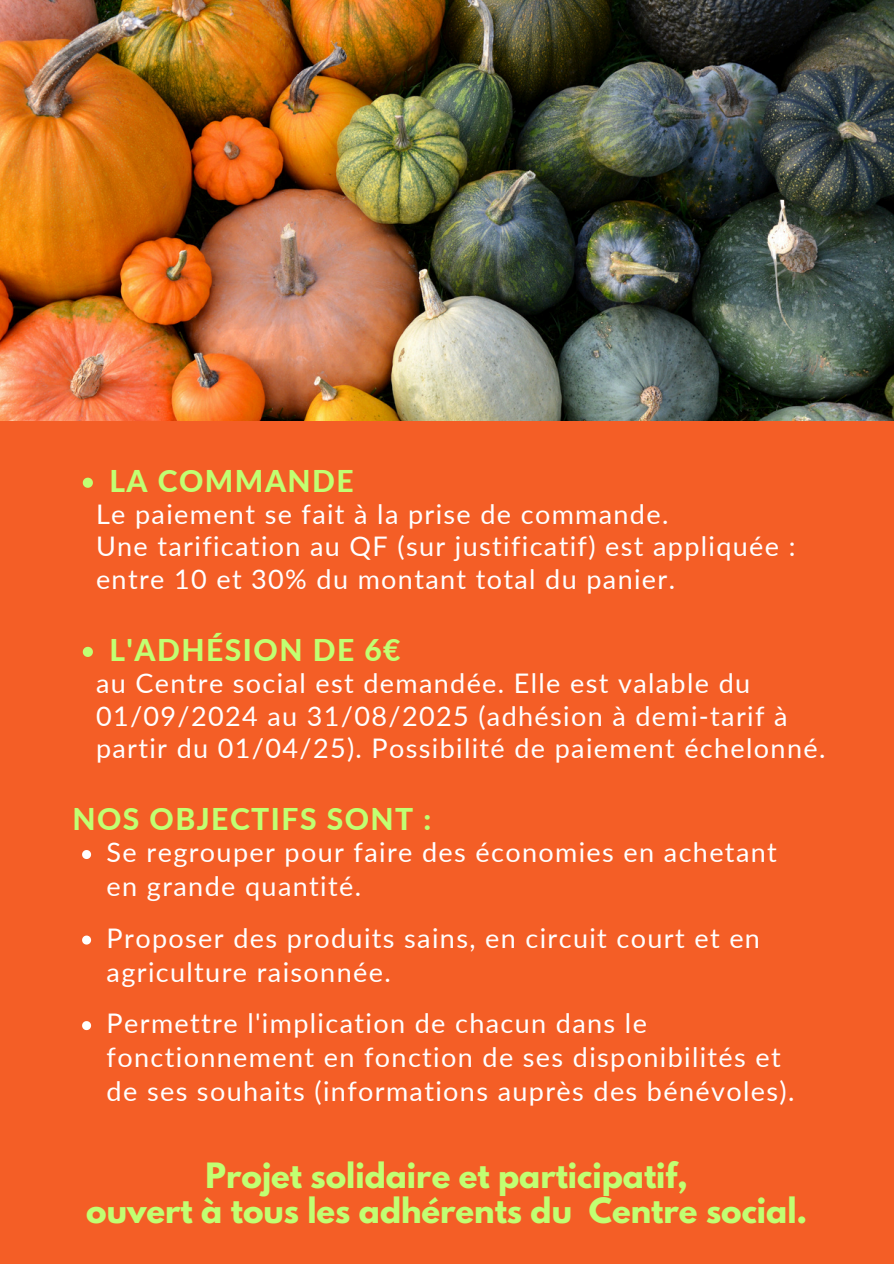
<style>
.page{position:relative;width:894px;height:1264px;background:#fff}
.page>*{position:absolute;margin:0;border:0;box-sizing:border-box;transform-origin:0 0}
.t1{font:700 30.9px/34.8px "League Spartan";color:#c1ff72;text-align:center}
.t2{font:800 30px "Lato";letter-spacing:.05em;color:#c1ff72}
.t3{font:27px/33.8px "Lato";letter-spacing:.05em;color:#fff}
</style>
<div class="page">
<div style="left:0;top:0;width:893px;height:1263px;background:#f45e26"></div>
<img style="left:0;top:0;width:893px;height:421px">
<svg style="left:83px;top:477px;width:10px;height:11px"></svg>
<svg style="left:83px;top:647px;width:10px;height:10px"></svg>
<svg style="left:82px;top:850px;width:9px;height:9px"></svg>
<svg style="left:82px;top:935px;width:9px;height:9px"></svg>
<svg style="left:82px;top:1021px;width:9px;height:9px"></svg>
<p class="t2" style="left:109px;top:462px;width:246px">LA COMMANDE</p>
<p class="t3" style="left:96px;top:496px;width:573px">Le paiement se fait à la prise de commande.</p>
<p class="t3" style="left:96px;top:529px;width:700px;line-height:32.7px">Une tarification au QF (sur justificatif) est appliquée : entre 10 et 30% du montant total du panier.</p>
<p class="t2" style="left:109px;top:632px;width:293px">L'ADHÉSION DE 6€</p>
<p class="t3" style="left:96px;top:666px;width:730px;line-height:32.7px">au Centre social est demandée. Elle est valable du<br>01/09/2024 au 31/08/2025 (adhésion à demi-tarif à partir du 01/04/25). Possibilité de paiement échelonné.</p>
<p class="t2" style="left:72px;top:800px;width:360px">NOS OBJECTIFS SONT :</p>
<p class="t3" style="left:107px;top:835px;width:671px">Se regrouper pour faire des économies en achetant en grande quantité.</p>
<p class="t3" style="left:107px;top:920px;width:654px">Proposer des produits sains, en circuit court et en agriculture raisonnée.</p>
<p class="t3" style="left:107px;top:1006px;width:689px">Permettre l'implication de chacun dans le fonctionnement en fonction de ses disponibilités et de ses souhaits (informations auprès des bénévoles).</p>
<p class="t1" style="left:86px;top:1162px;width:722px">Projet solidaire et participatif,<br>ouvert à tous les adhérents du Centre social.</p>
</div>
